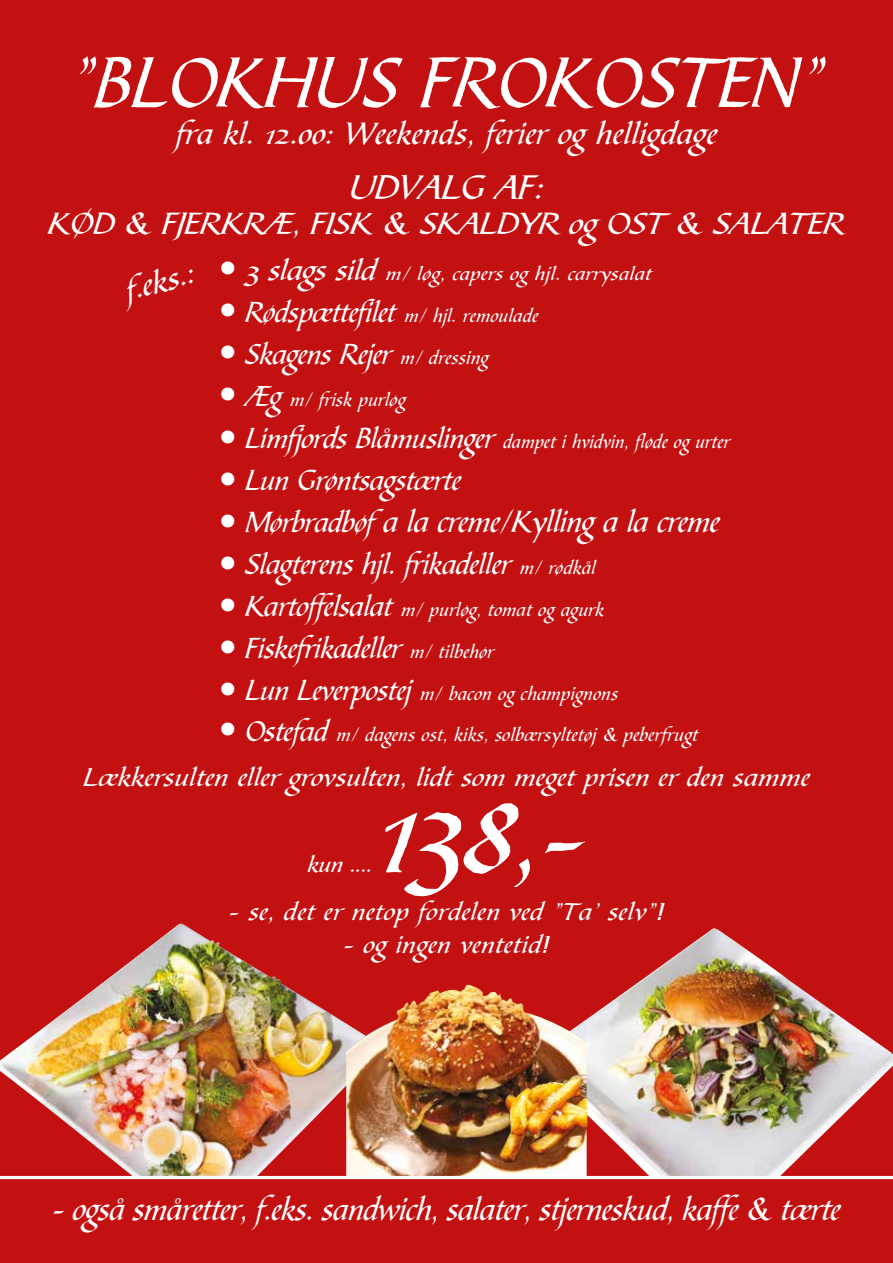
<style>
.page{position:relative;width:893px;height:1263px;background:#c31011}
.page>*{position:absolute;margin:0;border:0;box-sizing:border-box;transform-origin:0 0}
.t1{font:109.8px "Bible Plain";color:#fff;scale:1.11 1}
.t2{font:74.4px "Bible Plain";letter-spacing:.01em;color:#fff}
.t3{font:35.4px "Bible Plain";color:#fff;scale:1.11 1}
.t4{font:33.15px "Bible Plain";color:#fff}
.t5{font:31.95px "Bible Plain";letter-spacing:.02em;color:#fff;scale:1.07 1}
.t6{font:31.95px "Bible Plain";color:#fff;scale:1.11 1}
.t7{font:31.95px "Bible Plain";color:#fff}
.t8{font:31.8px "Bible Plain";color:#fff;scale:1.11 1}
.t9{font:30.15px "Bible Plain";color:#fff}
.t10{font:26.7px "Bible Plain";letter-spacing:.02em;color:#fff;scale:1.11 1}
.t11{font:25.5px "Bible Plain";letter-spacing:.03em;color:#fff;scale:1.11 1}
.t12{font:23.25px "Bible Plain";color:#fff;scale:1.11 1}
.t13{font:19.5px "Bible Plain";letter-spacing:.03em;color:#fff}
.t14{font:19.5px "Bible Plain";letter-spacing:.03em;color:#fff;scale:1.11 1}
.s1{font-family:"Myriad";font-weight:700;font-size:49.65px}
.s2{font-size:30.15px}
.s3{font-size:19.5px}
.s4{font-size:133.2px}
.s5{font-size:127.65px}
</style>
<div class="page">
<img style="left:0;top:923px;width:346px;height:253px">
<img style="left:587px;top:928px;width:306px;height:248px">
<img style="left:346px;top:985px;width:241px;height:191px">
<img style="left:499px;top:1075px;width:88px;height:88px">
<hr style="left:0;top:1176px;width:893px;height:3px;background:#fff">
<h2 class="t2" style="left:70px;top:38px;width:754px">”BLOKHUS FROKOSTEN”</h2>
<h3 class="t5" style="left:176px;top:115px;width:507px">fra kl. 12.00: Weekends, ferier og helligdage</h3>
<h3 class="t3" style="left:349px;top:166px;width:176px">UDVALG AF:</h3>
<h3 class="t6" style="left:48px;top:205px;width:719px">KØD &amp; FJERKRÆ, FISK &amp; SKALDYR og OST &amp; SALATER</h3>
<p class="t14" style="left:219px;top:262px;width:391px"><span class="s1">•</span> <span class="s2">3 slags sild</span> m/ løg, capers og hjl. carrysalat</p>
<p class="t13" style="left:219px;top:304px;width:320px"><span class="s1">•</span> <span class="s2">Rødspættefilet</span> m/ hjl. remoulade</p>
<h3 class="t9" style="left:219px;top:336px;width:270px"><span class="s1">•</span> Skagens Rejer <span class="s3">m/ dressing</span></h3>
<p class="t13" style="left:219px;top:388px;width:188px"><span class="s1">•</span> <span class="s2">Æg</span> m/ frisk purløg</p>
<p class="t13" style="left:219px;top:430px;width:512px"><span class="s1">•</span> <span class="s2">Limfjords Blåmuslinger</span> dampet i hvidvin, fløde og urter</p>
<h3 class="t9" style="left:219px;top:462px;width:243px"><span class="s1">•</span> Lun Grøntsagstærte</h3>
<h3 class="t7" style="left:219px;top:502px;width:502px"><span class="s1">•</span> <span class="s2">Mørbradbøf</span> a la creme/Kylling a la creme</h3>
<h3 class="t9" style="left:219px;top:546px;width:378px"><span class="s1">•</span> Slagterens hjl. frikadeller <span class="s3">m/ rødkål</span></h3>
<p class="t13" style="left:219px;top:598px;width:386px"><span class="s1">•</span> <span class="s2">Kartoffelsalat</span> m/ purløg, tomat og agurk</p>
<h3 class="t9" style="left:219px;top:630px;width:276px"><span class="s1">•</span> Fiskefrikadeller <span class="s3">m/ tilbehør</span></h3>
<p class="t13" style="left:219px;top:682px;width:400px"><span class="s1">•</span> <span class="s2">Lun Leverpostej</span> m/ bacon og champignons</p>
<p class="t13" style="left:219px;top:723px;width:480px"><span class="s1">•</span> <span class="s2">Ostefad</span> m/ dagens ost, kiks, solbærsyltetøj &amp; peberfrugt</p>
<h3 class="t10" style="left:83px;top:761px;width:656px">Lækkersulten eller grovsulten, lidt som meget prisen er den samme</h3>
<h3 class="t8" style="left:121px;top:272px;width:64px;rotate:-15deg">f.eks.:</h3>
<h1 class="t1" style="left:380px;top:770px;width:187px"><span class="s4">1</span><span class="s5">3</span>8,-</h1>
<h3 class="t11" style="left:229px;top:896px;width:393px">- se, det er netop fordelen ved ”Ta’ selv”!</h3>
<h3 class="t11" style="left:344px;top:929px;width:187px">- og ingen ventetid!</h3>
<p class="t12" style="left:308px;top:851px;width:60px">kun ....</p>
<h3 class="t4" style="left:53px;top:1189px;width:789px">- også småretter, f.eks. sandwich, salater, stjerneskud, kaffe &amp; tærte</h3>
</div>
